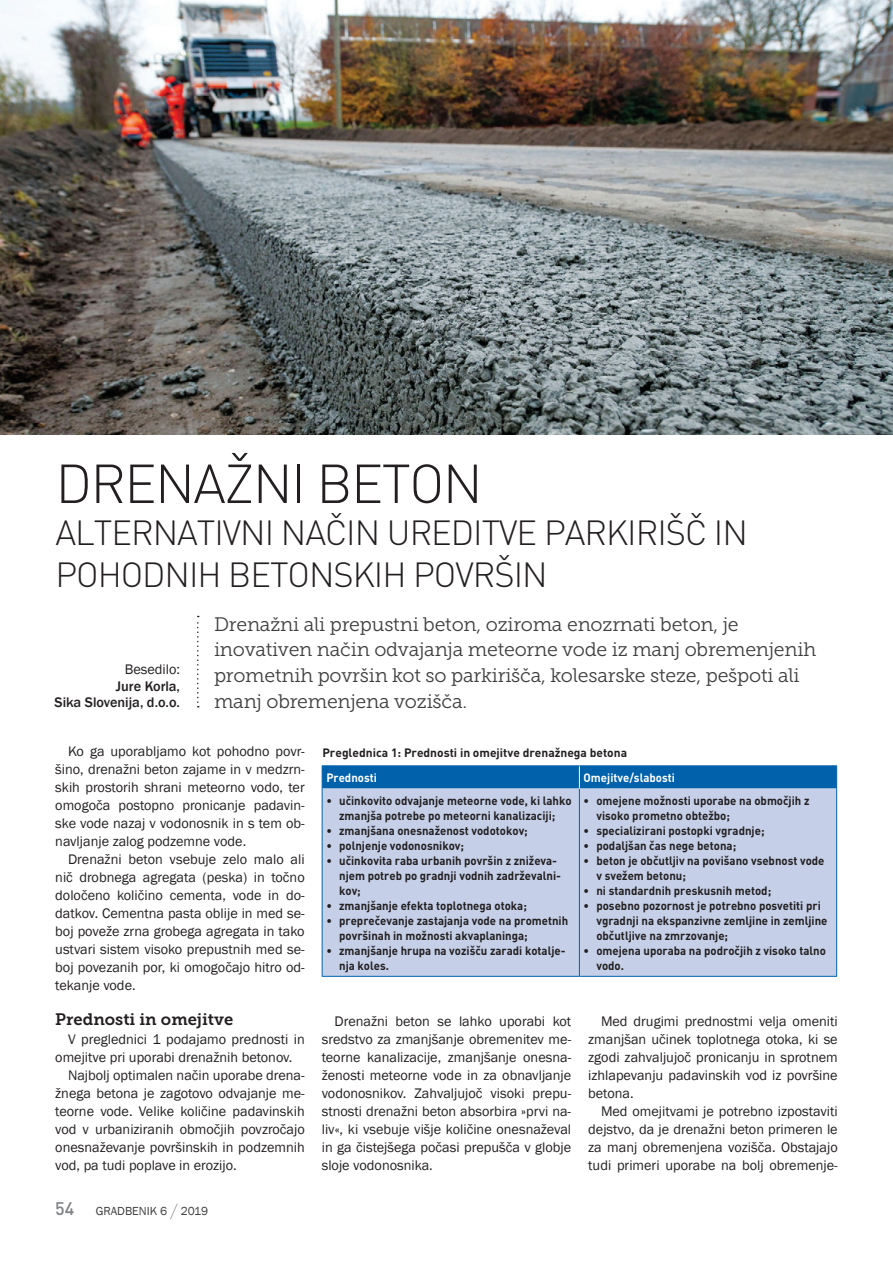
<style>
.page{position:relative;width:893px;height:1263px;background:#fff}
.page>*{position:absolute;margin:0;border:0;box-sizing:border-box;transform-origin:0 0}
.t1{font:300 54px "DINS";letter-spacing:-.03em;color:#231f20}
.t2{font:300 34.5px/42px "DINS";letter-spacing:-.03em;color:#231f20}
.t3{font:19.5px/25.5px "Museo Slab 300";letter-spacing:-.01em;color:#3e3e3f}
.t4{font:500 18px "DINS";color:#808285}
.t5{font:16.5px "Museo Slab 700";color:#231f20}
.t6{font:14.25px/18px "Franklin Gothic";color:#231f20;text-align:justify}
.t7{font:500 14.25px/16.5px "Franklin Gothic";color:#231f20;text-align:right}
.t8{font:600 12px/15px "DIN";color:#231f20;scale:.95 1}
.t9{font:600 12px "DIN";color:#231f20}
.t10{font:600 12px "DIN";color:#fff;scale:.95 1}
.t11{font:12px "Franklin Gothic";color:#3e3e3f}
.s1{font-family:"Helvetica Neue M";font-weight:200;font-size:21px}
</style>
<div class="page">
<img style="left:0;top:0;width:893px;height:434px">
<div style="left:323px;top:788px;width:513px;height:188px;background:#c5d0e8"></div>
<hr style="left:322px;top:765px;width:257px;height:1px;background:#0161ab">
<hr style="left:579px;top:765px;width:258px;height:1px;background:#0161ab">
<hr style="left:322px;top:788px;width:1px;height:188px;background:#0161ab">
<hr style="left:579px;top:788px;width:1px;height:188px;background:#0161ab">
<hr style="left:836px;top:788px;width:1px;height:188px;background:#0161ab">
<hr style="left:322px;top:976px;width:257px;height:1px;background:#0161ab">
<hr style="left:579px;top:976px;width:258px;height:1px;background:#0161ab">
<div style="left:322px;top:766px;width:515px;height:22px;background:#0161ab"></div>
<svg style="left:197px;top:616px;width:2px;height:91px"></svg>
<h1 class="t1" style="left:55px;top:450px;width:429px">DRENAŽNI BETON</h1>
<h2 class="t2" style="left:55px;top:511px;width:694px">ALTERNATIVNI NAČIN UREDITVE PARKIRIŠČ IN<br>POHODNIH BETONSKIH POVRŠIN</h2>
<p class="t6" style="left:125px;top:661px;width:57px">Besedilo:</p>
<p class="t7" style="left:55px;top:678px;width:127px">Jure Korla,<br>Sika Slovenija, d.o.o.</p>
<h3 class="t3" style="left:214px;top:612px;width:604px">Drenažni ali prepustni beton, oziroma enozrnati beton, je inovativen način odvajanja meteorne vode iz manj obremenjenih prometnih površin kot so parkirišča, kolesarske steze, pešpoti ali manj obremenjena vozišča.</h3>
<p class="t6" style="left:55px;top:743px;width:251px;text-indent:13px">Ko ga uporabljamo kot pohodno povr&shy;šino, drenažni beton zajame in v medzrn&shy;skih prostorih shrani meteorno vodo, ter omogoča postopno pronicanje padavin&shy;ske vode nazaj v vodonosnik in s tem ob&shy;navljanje zalog podzemne vode.</p>
<p class="t6" style="left:55px;top:851px;width:251px;text-indent:13px">Drenažni beton vsebuje zelo malo ali nič drobnega agregata (peska) in točno določeno količino cementa, vode in do&shy;datkov. Cementna pasta oblije in med se&shy;boj poveže zrna grobega agregata in tako ustvari sistem visoko prepustnih med se&shy;boj povezanih por, ki omogočajo hitro od&shy;tekanje vode.</p>
<p class="t5" style="left:55px;top:1010px;width:179px">Prednosti in omejitve</p>
<p class="t6" style="left:68px;top:1031px;width:238px">V preglednici 1 podajamo prednosti in</p>
<p class="t6" style="left:55px;top:1049px;width:239px">omejitve pri uporabi drenažnih betonov.</p>
<p class="t6" style="left:68px;top:1067px;width:238px">Najbolj optimalen način uporabe drena-</p>
<p class="t6" style="left:55px;top:1085px;width:251px">žnega betona je zagotovo odvajanje me-</p>
<p class="t6" style="left:55px;top:1103px;width:251px">teorne vode. Velike količine padavinskih</p>
<p class="t6" style="left:55px;top:1121px;width:251px">vod v urbaniziranih območjih povzročajo</p>
<p class="t6" style="left:55px;top:1139px;width:251px">onesnaževanje površinskih in podzemnih</p>
<p class="t6" style="left:55px;top:1157px;width:183px">vod, pa tudi poplave in erozijo.</p>
<p class="t4" style="left:55px;top:1197px;width:21px">54</p>
<p class="t11" style="left:96px;top:1204px;width:114px">GRADBENIK 6 <span class="s1">/</span> 2019</p>
<p class="t9" style="left:322px;top:745px;width:306px">Preglednica 1: Prednosti in omejitve drenažnega betona</p>
<p class="t10" style="left:326px;top:770px;width:55px">Prednosti</p>
<p class="t10" style="left:584px;top:770px;width:98px">Omejitve/slabosti</p>
<p class="t8" style="left:326px;top:792px;width:260px;text-align:center">• učinkovito odvajanje meteorne vode, ki lahko zmanjša potrebe po meteorni kanalizaciji;</p>
<p class="t8" style="left:326px;top:822px;width:214px">• zmanjšana onesnaženost vodotokov;</p>
<p class="t8" style="left:326px;top:837px;width:146px">• polnjenje vodonosnikov;</p>
<p class="t8" style="left:339px;top:852px;width:235px;text-indent:-13px">• učinkovita raba urbanih površin z zniževa&shy;njem potreb po gradnji vodnih zadrževalni&shy;kov;</p>
<p class="t8" style="left:326px;top:897px;width:213px">• zmanjšanje efekta toplotnega otoka;</p>
<p class="t8" style="left:339px;top:912px;width:243px;text-indent:-13px">• preprečevanje zastajanja vode na prometnih površinah in možnosti akvaplaninga;</p>
<p class="t8" style="left:339px;top:942px;width:240px;text-indent:-13px">• zmanjšanje hrupa na vozišču zaradi kotalje&shy;nja koles.</p>
<p class="t8" style="left:596px;top:792px;width:226px;text-indent:-13px">• omejene možnosti uporabe na območjih z visoko prometno obtežbo;</p>
<p class="t8" style="left:584px;top:822px;width:192px">• specializirani postopki vgradnje;</p>
<p class="t8" style="left:584px;top:837px;width:162px">• podaljšan čas nege betona;</p>
<p class="t8" style="left:596px;top:852px;width:242px;text-indent:-13px">• beton je občutljiv na povišano vsebnost vode v svežem betonu;</p>
<p class="t8" style="left:584px;top:882px;width:199px">• ni standardnih preskusnih metod;</p>
<p class="t8" style="left:596px;top:897px;width:245px;text-indent:-13px">• posebno pozornost je potrebno posvetiti pri vgradnji na ekspanzivne zemljine in zemljine občutljive na zmrzovanje;</p>
<p class="t8" style="left:596px;top:942px;width:243px;text-indent:-13px">• omejena uporaba na področjih z visoko talno vodo.</p>
<p class="t6" style="left:322px;top:1013px;width:251px;text-indent:13px">Drenažni beton se lahko uporabi kot sredstvo za zmanjšanje obremenitev me&shy;teorne kanalizacije, zmanjšanje onesna&shy;ženosti meteorne vode in za obnavljanje vodonosnikov. Zahvaljujoč visoki prepu&shy;stnosti drenažni beton absorbira »prvi na&shy;liv«, ki vsebuje višje količine onesnaževal in ga čistejšega počasi prepušča v globje sloje vodonosnika.</p>
<p class="t6" style="left:588px;top:1013px;width:251px;text-indent:13px">Med drugimi prednostmi velja omeniti zmanjšan učinek toplotnega otoka, ki se zgodi zahvaljujoč pronicanju in sprotnem izhlapevanju padavinskih vod iz površine betona.</p>
<p class="t6" style="left:588px;top:1103px;width:251px;text-indent:13px">Med omejitvami je potrebno izpostaviti dejstvo, da je drenažni beton primeren le za manj obremenjena vozišča. Obstajajo tudi primeri uporabe na bolj obremenje-</p>
</div>
